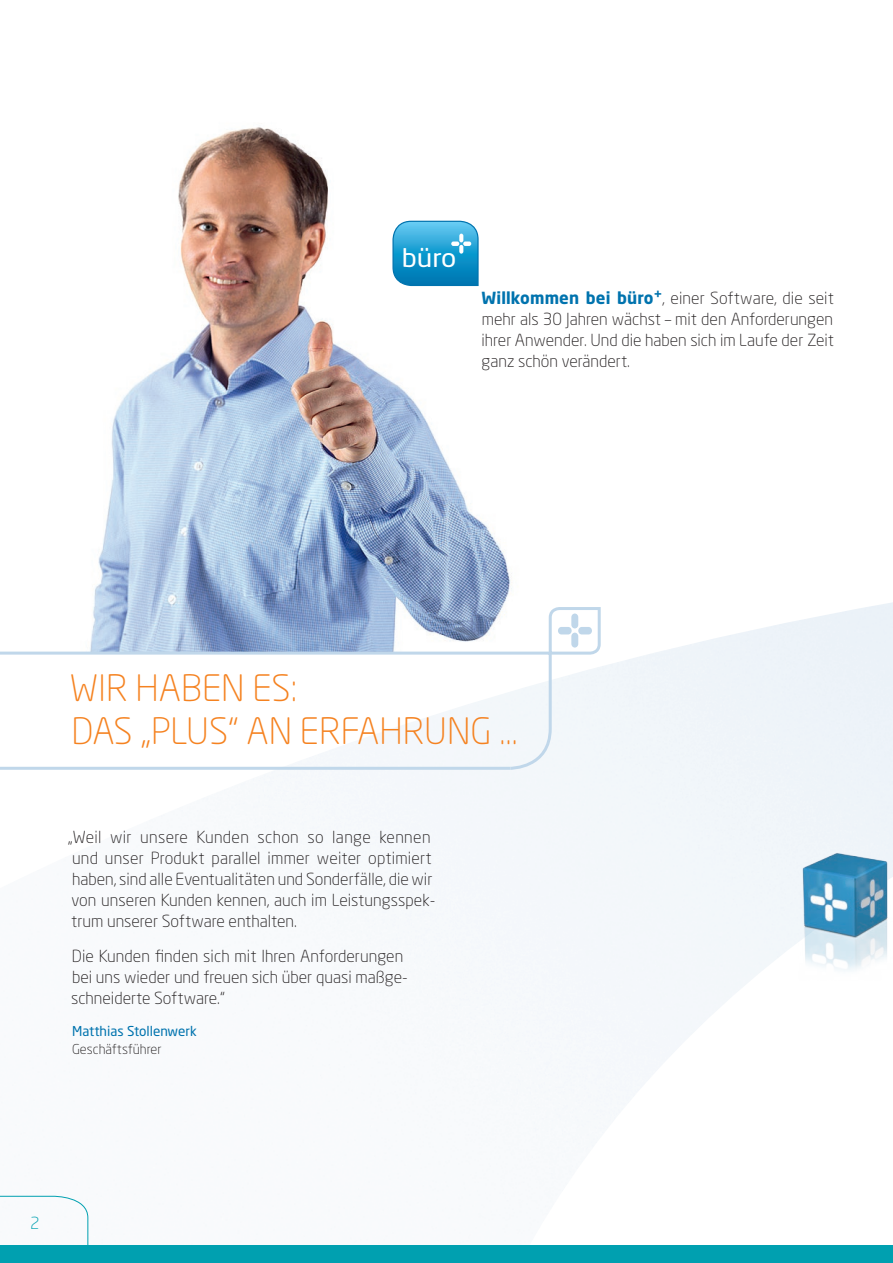
<style>
.page{position:relative;width:893px;height:1263px;background:#fff}
.page>*{position:absolute;margin:0;border:0;box-sizing:border-box;transform-origin:0 0}
.t1{font:300 36px/43.5px "Neo Sans Pro";color:#f58220}
.t2{font:25.2px "Neo Sans Pro";color:#fff;scale:1.11 1}
.t3{font:300 16.5px/21px "Neo Sans Pro";color:#231f20}
.t4{font:300 16.5px "Neo Sans Pro";color:#00a0b0}
.t5{font:13.5px "Neo Sans Pro";color:#0073ae}
.t6{font:300 13.5px "Neo Sans Pro";color:#231f20}
.s1{font-weight:700;color:#0073ae}
</style>
<div class="page">
<img style="left:94px;top:127px;width:418px;height:475px">
<img style="left:89px;top:602px;width:804px;height:644px">
<div style="left:0;top:1246px;width:893px;height:17px;background:#00a0b0"></div>
<svg style="left:0;top:1195px;width:89px;height:51px"></svg>
<img style="left:778px;top:809px;width:115px;height:241px">
<svg style="left:547px;top:605px;width:55px;height:51px"></svg>
<svg style="left:0;top:650px;width:553px;height:121px"></svg>
<svg style="left:392px;top:220px;width:87px;height:67px;background:#32a2d1"></svg>
<h2 class="t2" style="left:402px;top:242px;width:51px">büro</h2>
<p class="t3" style="left:482px;top:287px;width:354px;text-align:justify"><span class="s1">Willkommen bei büro</span><sup>+</sup>, einer Software, die seit mehr als 30 Jahren wächst – mit den Anforderungen ihrer Anwender. Und die haben sich im Laufe der Zeit ganz schön verändert.</p>
<h1 class="t1" style="left:70px;top:666px;width:449px">WIR HABEN ES:<br>DAS „PLUS“ AN ERFAHRUNG …</h1>
<p class="t3" style="left:68px;top:826px;width:369px">„Weil wir unsere Kunden schon so lange kennen und unser Produkt parallel immer weiter optimiert haben, sind alle Eventualitäten und Sonderfälle, die wir von unseren Kunden kennen, auch im Leistungsspek&shy;trum unserer Software enthalten.</p>
<p class="t3" style="left:71px;top:945px;width:338px">Die Kunden finden sich mit Ihren Anforderungen bei uns wieder und freuen sich über quasi maßge&shy;schneiderte Software.“</p>
<p class="t5" style="left:72px;top:1023px;width:126px">Matthias Stollenwerk</p>
<p class="t6" style="left:72px;top:1041px;width:91px">Geschäftsführer</p>
<p class="t4" style="left:30px;top:1213px;width:11px">2</p>
</div>
